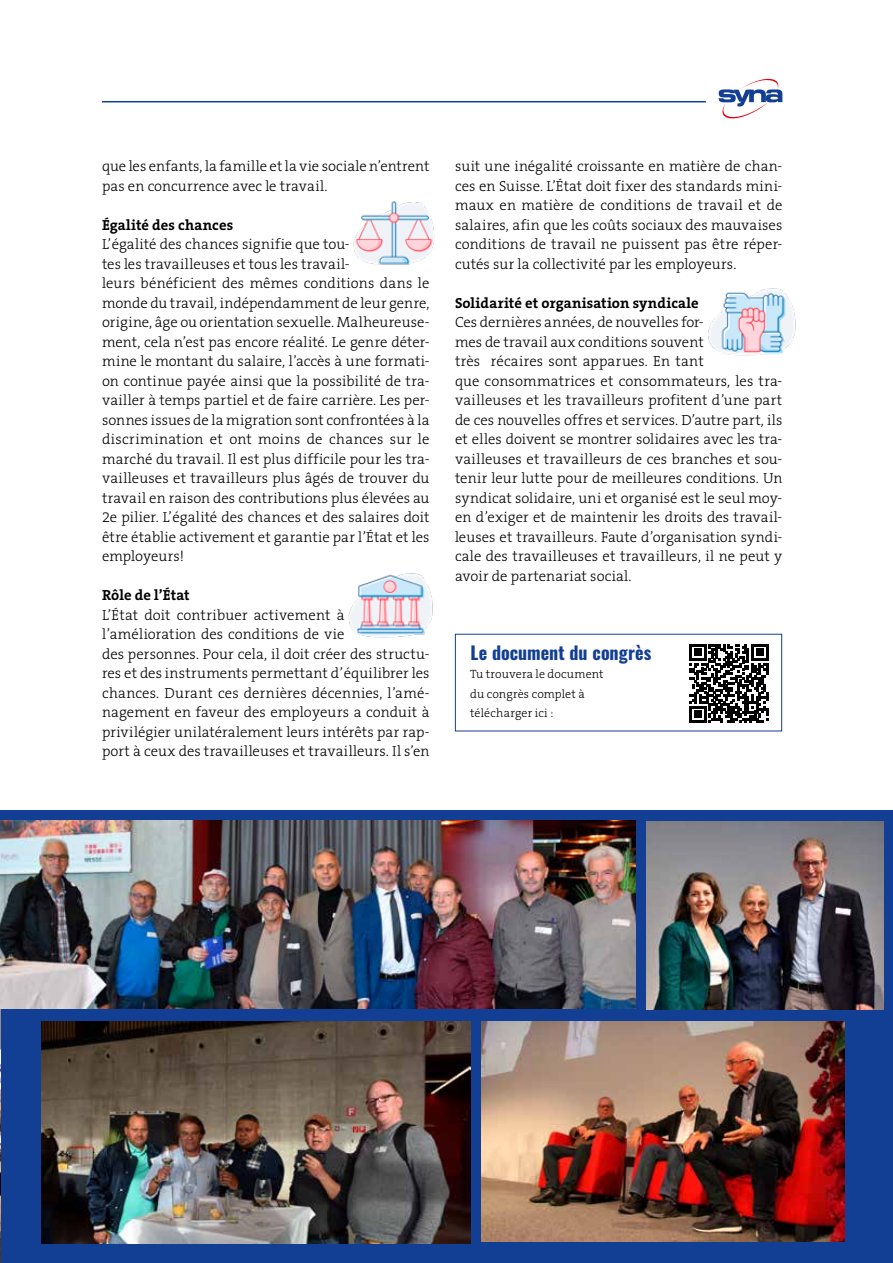
<style>
.page{position:relative;width:893px;height:1263px;background:#fff}
.page>*{position:absolute;margin:0;border:0;box-sizing:border-box;transform-origin:0 0}
.t1{font:700 18px "Oswald";color:#123f93}
.t2{font:300 14.7px/19.5px "The Serif B W3";letter-spacing:.005em;color:#000}
.t3{font:700 14.7px "The Serif B W7";letter-spacing:.005em;color:#000}
.t4{font:300 12px/19.5px "The Serif B W3";letter-spacing:.005em;color:#000}
</style>
<div class="page">
<hr style="left:102px;top:101px;width:604px;height:1px;background:#123f93">
<svg style="left:719px;top:79px;width:63px;height:39px"></svg>
<div style="left:0;top:810px;width:893px;height:453px;background:#123f93"></div>
<img style="left:0;top:1010px;width:1px;height:253px">
<img style="left:0;top:821px;width:636px;height:187px">
<img style="left:42px;top:1022px;width:428px;height:222px">
<img style="left:646px;top:822px;width:238px;height:188px">
<svg style="left:689px;top:644px;width:79px;height:79px"></svg>
<img style="left:353px;top:201px;width:82px;height:64px">
<img style="left:348px;top:573px;width:85px;height:65px">
<img style="left:708px;top:288px;width:88px;height:68px">
<img style="left:482px;top:1022px;width:362px;height:219px">
<p class="t2" style="left:102px;top:156px;width:329px">que les enfants, la famille et la vie sociale n’entrent pas en concurrence avec le travail.</p>
<p class="t3" style="left:102px;top:215px;width:133px">Égalité des chances</p>
<p class="t2" style="left:102px;top:234px;width:329px">L’égalité des chances signifie que tou-<br>tes les travailleuses et tous les travail-<br>leurs bénéficient des mêmes conditions dans le monde du travail, indépendamment de leur genre, origine, âge ou orientation sexuelle. Malheureuse&shy;ment, cela n’est pas encore réalité. Le genre déter&shy;mine le montant du salaire, l’accès à une formati&shy;on continue payée ainsi que la possibilité de tra&shy;vailler à temps partiel et de faire carrière. Les per&shy;sonnes issues de la migration sont confrontées à la discrimination et ont moins de chances sur le marché du travail. Il est plus difficile pour les tra&shy;vailleuses et travailleurs plus âgés de trouver du travail en raison des contributions plus élevées au 2e pilier. L’égalité des chances et des salaires doit être établie activement et garantie par l’État et les employeurs!</p>
<p class="t3" style="left:102px;top:585px;width:89px">Rôle de l’État</p>
<p class="t2" style="left:102px;top:605px;width:329px">L’État doit contribuer activement à l’amélioration des conditions de vie<br>des personnes. Pour cela, il doit créer des structu&shy;res et des instruments permettant d’équilibrer les chances. Durant ces dernières décennies, l’amé&shy;nagement en faveur des employeurs a conduit à privilégier unilatéralement leurs intérêts par rap&shy;port à ceux des travailleuses et travailleurs. Il s’en</p>
<p class="t2" style="left:455px;top:156px;width:329px;text-align:justify">suit une inégalité croissante en matière de chan&shy;ces en Suisse. L’État doit fixer des standards mini&shy;maux en matière de conditions de travail et de salaires, afin que les coûts sociaux des mauvaises conditions de travail ne puissent pas être réper&shy;cutés sur la collectivité par les employeurs.</p>
<p class="t3" style="left:455px;top:293px;width:245px">Solidarité et organisation syndicale</p>
<p class="t2" style="left:455px;top:312px;width:329px">Ces dernières années, de nouvelles for-<br>mes de travail aux conditions souvent<br>très récaires sont apparues. En tant<br>que consommatrices et consommateurs, les tra&shy;vailleuses et les travailleurs profitent d’une part de ces nouvelles offres et services. D’autre part, ils et elles doivent se montrer solidaires avec les tra&shy;vailleuses et travailleurs de ces branches et sou&shy;tenir leur lutte pour de meilleures conditions. Un syndicat solidaire, uni et organisé est le seul moy&shy;en d’exiger et de maintenir les droits des travail&shy;leuses et travailleurs. Faute d’organisation syndi&shy;cale des travailleuses et travailleurs, il ne peut y avoir de partenariat social.</p>
<p class="t1" style="left:471px;top:643px;width:182px">Le document du congrès</p>
<p class="t4" style="left:470px;top:664px;width:135px">Tu trouvera le document du congrès complet à télécharger ici :</p>
</div>
